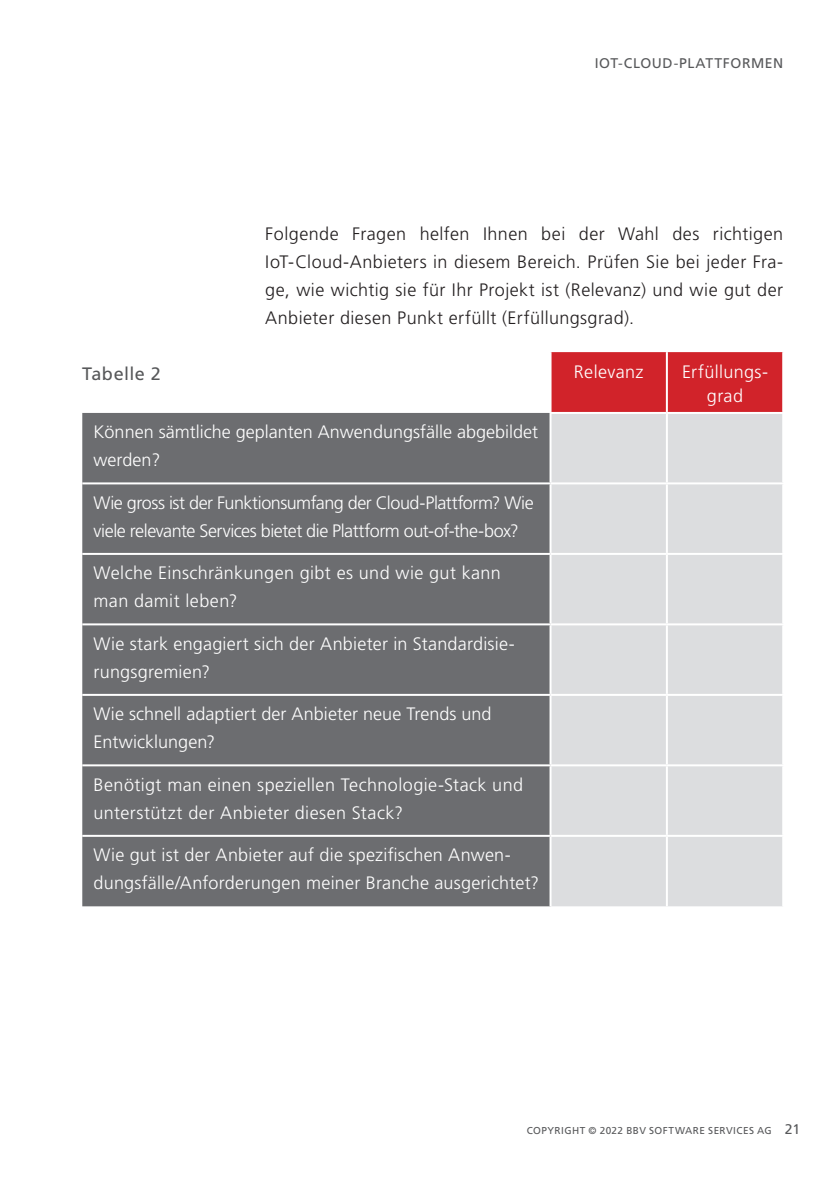
<style>
.page{position:relative;width:840px;height:1191px;background:#fff}
.page>*{position:absolute;margin:0;border:0;box-sizing:border-box;transform-origin:0 0}
.t1{font:300 18px/28px "Frutiger";letter-spacing:.01em;color:#fff}
.t2{font:300 18px/28px "Frutiger";letter-spacing:.02em;color:#231f20;text-align:justify}
.t3{font:300 18px/28px "Frutiger";letter-spacing:-.025em;color:#fff}
.t4{font:18px "Frutiger";letter-spacing:.025em;color:#57585a}
.t5{font:14px "Frutiger";letter-spacing:.04em;color:#57585a}
.t6{font:10px "Frutiger";letter-spacing:.045em;color:#57585a}
.s1{font-size:14px}
</style>
<div class="page">
<div style="left:551px;top:352px;width:230px;height:60px;background:#d1232a"></div>
<div style="left:82px;top:413px;width:467px;height:493px;background:#6c6d70"></div>
<div style="left:551px;top:414px;width:230px;height:492px;background:#dcdddf"></div>
<hr style="left:665px;top:414px;width:2px;height:68px;background:#fff">
<hr style="left:665px;top:484px;width:2px;height:69px;background:#fff">
<hr style="left:665px;top:555px;width:2px;height:68px;background:#fff">
<hr style="left:665px;top:625px;width:2px;height:69px;background:#fff">
<hr style="left:665px;top:696px;width:2px;height:68px;background:#fff">
<hr style="left:665px;top:766px;width:2px;height:69px;background:#fff">
<hr style="left:665px;top:837px;width:2px;height:69px;background:#fff">
<hr style="left:665px;top:352px;width:2px;height:60px;background:#fff">
<hr style="left:82px;top:482px;width:468px;height:2px;background:#fff">
<hr style="left:550px;top:482px;width:116px;height:2px;background:#fff">
<hr style="left:666px;top:482px;width:117px;height:2px;background:#fff">
<hr style="left:82px;top:553px;width:468px;height:2px;background:#fff">
<hr style="left:550px;top:553px;width:116px;height:2px;background:#fff">
<hr style="left:666px;top:553px;width:117px;height:2px;background:#fff">
<hr style="left:82px;top:623px;width:468px;height:2px;background:#fff">
<hr style="left:550px;top:623px;width:116px;height:2px;background:#fff">
<hr style="left:666px;top:623px;width:117px;height:2px;background:#fff">
<hr style="left:82px;top:694px;width:468px;height:2px;background:#fff">
<hr style="left:550px;top:694px;width:116px;height:2px;background:#fff">
<hr style="left:666px;top:694px;width:117px;height:2px;background:#fff">
<hr style="left:82px;top:764px;width:468px;height:2px;background:#fff">
<hr style="left:550px;top:764px;width:116px;height:2px;background:#fff">
<hr style="left:666px;top:764px;width:117px;height:2px;background:#fff">
<hr style="left:82px;top:835px;width:468px;height:2px;background:#fff">
<hr style="left:550px;top:835px;width:116px;height:2px;background:#fff">
<hr style="left:666px;top:835px;width:117px;height:2px;background:#fff">
<p class="t5" style="left:594px;top:54px;width:190px">IOT-CLOUD-PLATTFORMEN</p>
<p class="t2" style="left:265px;top:220px;width:519px">Folgende Fragen helfen Ihnen bei der Wahl des richtigen IoT-Cloud-Anbieters in diesem Bereich. Prüfen Sie bei jeder Fra&shy;ge, wie wichtig sie für Ihr Projekt ist (Relevanz) und wie gut der Anbieter diesen Punkt erfüllt (Erfüllungsgrad).</p>
<p class="t4" style="left:82px;top:363px;width:80px">Tabelle 2</p>
<p class="t1" style="left:573px;top:357px;width:71px">Relevanz</p>
<p class="t1" style="left:681px;top:359px;width:87px;line-height:24px;text-align:center">Erfüllungs&shy;grad</p>
<p class="t1" style="left:94px;top:418px;width:446px">Können sämtliche geplanten Anwendungsfälle abgebildet werden?</p>
<p class="t3" style="left:94px;top:488px;width:441px">Wie gross ist der Funktionsumfang der Cloud-Plattform? Wie viele relevante Services bietet die Plattform out-of-the-box?</p>
<p class="t1" style="left:94px;top:559px;width:408px">Welche Einschränkungen gibt es und wie gut kann man damit leben?</p>
<p class="t1" style="left:94px;top:629px;width:422px">Wie stark engagiert sich der Anbieter in Standardisie&shy;rungsgremien?</p>
<p class="t1" style="left:94px;top:700px;width:399px">Wie schnell adaptiert der Anbieter neue Trends und<br>Entwicklungen?</p>
<p class="t1" style="left:94px;top:770px;width:431px">Benötigt man einen speziellen Technologie-Stack und unterstützt der Anbieter diesen Stack?</p>
<p class="t1" style="left:94px;top:841px;width:447px">Wie gut ist der Anbieter auf die spezifischen Anwen&shy;dungsfälle/Anforderungen meiner Branche ausgerichtet?</p>
<p class="t6" style="left:526px;top:1124px;width:275px">COPYRIGHT © 2022 BBV SOFTWARE SERVICES AG <span class="s1">21</span></p>
</div>
